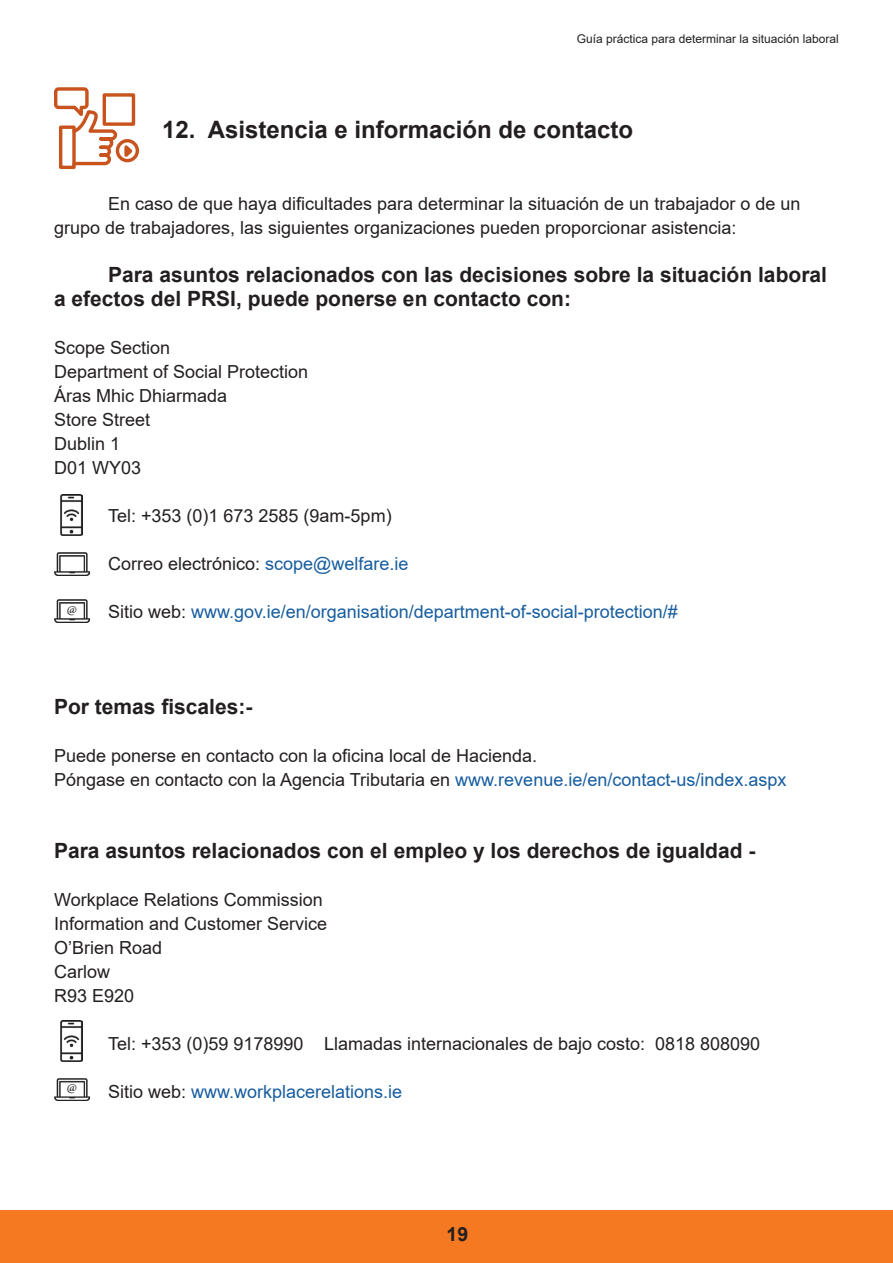
<style>
.page{position:relative;width:893px;height:1263px;background:#fff}
.page>*{position:absolute;margin:0;border:0;box-sizing:border-box;transform-origin:0 0}
.Heading{font:700 24px "Arial";color:#231f20}
.Sub-Heading{font:700 21px/24px "Arial";color:#231f20}
.t1{font:700 19.5px "Arial";color:#231f20}
.Text{font:18px/24px "Arial";color:#231f20}
.Text-2{font:18px "Arial";color:#175d9e}
.t2{font:13.5px "Minion Pro";color:#231f20}
.t3{font:12px "Arial";color:#231f20}
.s1{color:#175d9e}
.s2{color:#231f20}
</style>
<div class="page">
<div style="left:0;top:1211px;width:893px;height:52px;background:#f47921"></div>
<img style="left:61px;top:494px;width:22px;height:41px">
<img style="left:54px;top:553px;width:36px;height:23px">
<img style="left:54px;top:599px;width:36px;height:23px">
<img style="left:61px;top:1021px;width:22px;height:41px">
<img style="left:54px;top:1078px;width:36px;height:23px">
<div style="left:59px;top:125px;width:17px;height:44px;border:3px solid #c8531d"></div>
<div style="left:116px;top:139px;width:23px;height:23px;border:3px solid #c8531d;border-radius:50%"></div>
<svg style="left:54px;top:87px;width:82px;height:80px"></svg>
<p class="t3" style="left:577px;top:30px;width:264px">Guía práctica para determinar la situación laboral</p>
<p class="Heading" style="left:162px;top:112px;width:473px">12. Asistencia e información de contacto</p>
<p class="Text" style="left:54px;top:191px;width:748px;text-indent:54px">En caso de que haya dificultades para determinar la situación de un trabajador o de un grupo de trabajadores, las siguientes organizaciones pueden proporcionar asistencia:</p>
<p class="Sub-Heading" style="left:54px;top:262px;width:774px;text-indent:54px">Para asuntos relacionados con las decisiones sobre la situación laboral a efectos del PRSI, puede ponerse en contacto con:</p>
<p class="Text" style="left:54px;top:335px;width:118px">Scope Section</p>
<p class="Text" style="left:54px;top:359px;width:256px">Department of Social Protection</p>
<p class="Text" style="left:54px;top:383px;width:175px">Áras Mhic Dhiarmada</p>
<p class="Text" style="left:54px;top:407px;width:98px">Store Street</p>
<p class="Text" style="left:54px;top:431px;width:68px">Dublin 1</p>
<p class="Text" style="left:54px;top:455px;width:89px">D01 WY03</p>
<p class="Text" style="left:108px;top:503px;width:285px">Tel: +353 (0)1 673 2585 (9am-5pm)</p>
<p class="Text" style="left:108px;top:551px;width:302px">Correo electrónico: <span class="s1">scope@welfare.ie</span></p>
<p class="Text-2" style="left:108px;top:599px;width:571px"><span class="s2">Sitio web:</span> www.gov.ie/en/organisation/department-of-social-protection/#</p>
<p class="t2" style="left:67px;top:600px;width:12px">@</p>
<p class="Sub-Heading" style="left:54px;top:694px;width:200px">Por temas fiscales:-</p>
<p class="Text" style="left:54px;top:743px;width:485px">Puede ponerse en contacto con la oficina local de Hacienda.</p>
<p class="Text" style="left:54px;top:767px;width:734px">Póngase en contacto con la Agencia Tributaria en <span class="s1">www.revenue.ie/en/contact-us/index.aspx</span></p>
<p class="Sub-Heading" style="left:54px;top:838px;width:703px">Para asuntos relacionados con el empleo y los derechos de igualdad -</p>
<p class="Text" style="left:54px;top:887px;width:270px">Workplace Relations Commission</p>
<p class="Text" style="left:54px;top:911px;width:275px">Information and Customer Service</p>
<p class="Text" style="left:54px;top:935px;width:110px">O’Brien Road</p>
<p class="Text" style="left:54px;top:959px;width:57px">Carlow</p>
<p class="Text" style="left:54px;top:983px;width:82px">R93 E920</p>
<p class="Text" style="left:108px;top:1031px;width:654px">Tel: +353 (0)59 9178990 Llamadas internacionales de bajo costo: 0818 808090</p>
<p class="Text-2" style="left:108px;top:1079px;width:296px"><span class="s2">Sitio web:</span> www.workplacerelations.ie</p>
<p class="t2" style="left:67px;top:1079px;width:12px">@</p>
<p class="t1" style="left:446px;top:1221px;width:23px">19</p>
</div>
